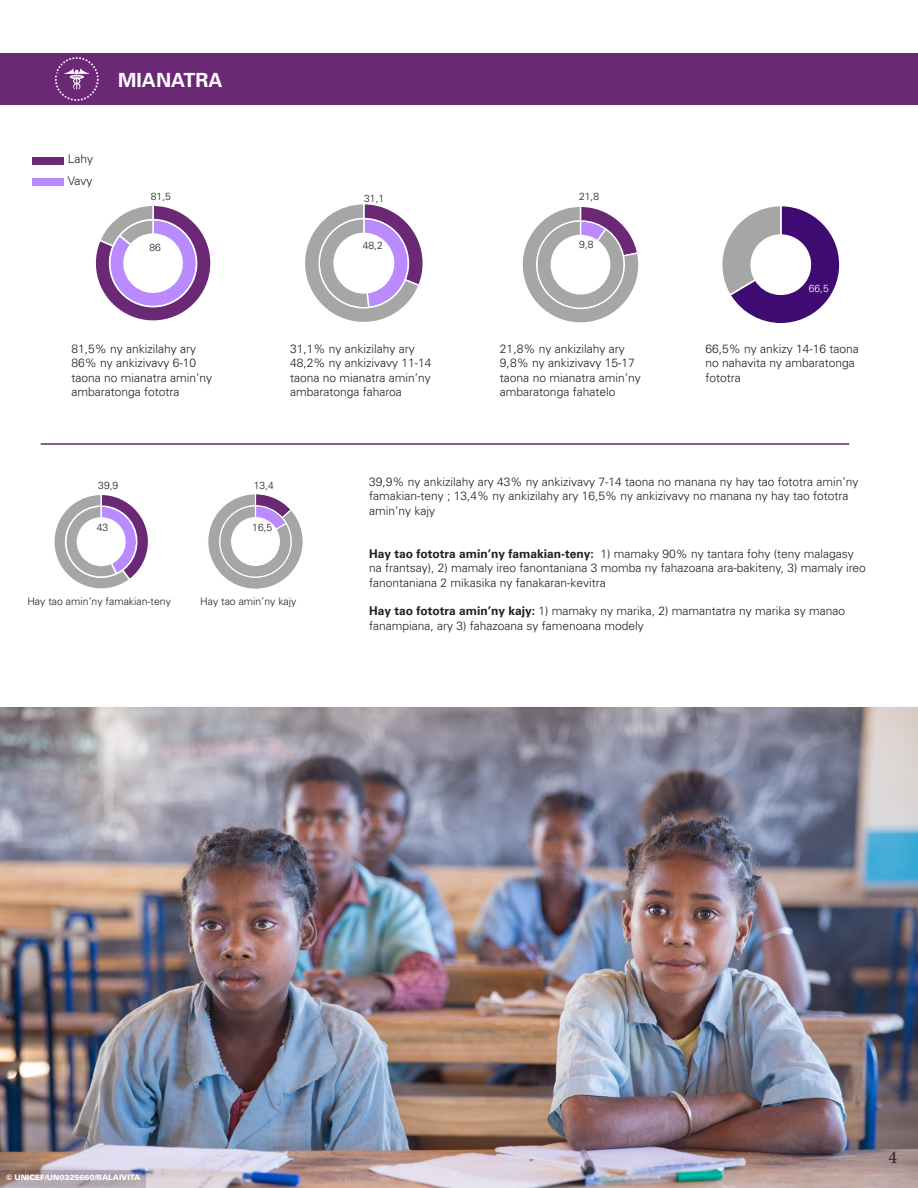
<style>
.page{position:relative;width:918px;height:1188px;background:#fff}
.page>*{position:absolute;margin:0;border:0;box-sizing:border-box;transform-origin:0 0}
.t1{font:19.5px "Univers LT 65 Bd";color:#fff}
.t2{font:18px "Minion Pro";color:#231f20}
.t3{font:12px/14.4px "Univers LT 45 Lt";color:#231f20}
.t4{font:10.5px "Univers LT 45 Lt";color:#231f20}
.t5{font:10.35px "Univers LT 45 Lt";color:#231f20}
.t6{font:10.35px "Univers LT 45 Lt";color:#fff}
.t7{font:7.5px "Univers LT 75 Blk";color:#fff}
.s1{font-family:"Univers LT 65 Bd"}
</style>
<div class="page">
<img style="left:0;top:708px;width:918px;height:480px">
<div style="left:0;top:53px;width:918px;height:52px;background:#6a2875"></div>
<svg style="left:55px;top:57px;width:44px;height:44px"></svg>
<svg style="left:0;top:1170px;width:146px;height:18px;fill:#b0a7b1"></svg>
<svg style="left:95px;top:206px;width:116px;height:115px"></svg>
<svg style="left:305px;top:204px;width:118px;height:118px"></svg>
<svg style="left:522px;top:207px;width:117px;height:116px"></svg>
<svg style="left:722px;top:206px;width:118px;height:117px"></svg>
<hr style="left:41px;top:443px;width:808px;height:2px;background:#6a2875">
<svg style="left:54px;top:495px;width:94px;height:94px"></svg>
<svg style="left:208px;top:494px;width:95px;height:95px"></svg>
<div style="left:32px;top:157px;width:31px;height:8px;background:#6b2975"></div>
<div style="left:32px;top:178px;width:31px;height:8px;background:#ba8aff"></div>
<p class="t1" style="left:118px;top:69px;width:106px">MIANATRA</p>
<p class="t3" style="left:68px;top:152px;width:27px">Lahy</p>
<p class="t3" style="left:68px;top:174px;width:26px">Vavy</p>
<p class="t5" style="left:151px;top:190px;width:22px">81,5</p>
<p class="t5" style="left:149px;top:241px;width:13px">86</p>
<p class="t5" style="left:364px;top:192px;width:22px">31,1</p>
<p class="t5" style="left:579px;top:190px;width:22px">21,8</p>
<p class="t5" style="left:363px;top:239px;width:22px">48,2</p>
<p class="t5" style="left:579px;top:238px;width:16px">9,8</p>
<p class="t6" style="left:809px;top:282px;width:22px">66,5</p>
<p class="t3" style="left:72px;top:341px;width:142px">81,5% ny ankizilahy ary<br>86% ny ankizivavy 6-10 taona no mianatra amin’ny ambaratonga fototra</p>
<p class="t3" style="left:290px;top:341px;width:143px">31,1% ny ankizilahy ary<br>48,2% ny ankizivavy 11-14 taona no mianatra amin’ny ambaratonga faharoa</p>
<p class="t3" style="left:500px;top:341px;width:142px">21,8% ny ankizilahy ary<br>9,8% ny ankizivavy 15-17 taona no mianatra amin’ny ambaratonga fahatelo</p>
<p class="t3" style="left:705px;top:341px;width:155px">66,5% ny ankizy 14-16 taona no nahavita ny ambaratonga fototra</p>
<p class="t5" style="left:98px;top:479px;width:22px">39,9</p>
<p class="t5" style="left:254px;top:479px;width:22px">13,4</p>
<p class="t5" style="left:97px;top:521px;width:13px">43</p>
<p class="t5" style="left:252px;top:521px;width:22px">16,5</p>
<p class="t4" style="left:27px;top:595px;width:145px">Hay tao amin’ny famakian-teny</p>
<p class="t4" style="left:200px;top:595px;width:98px">Hay tao amin’ny kajy</p>
<p class="t3" style="left:369px;top:475px;width:491px">39,9% ny ankizilahy ary 43% ny ankizivavy 7-14 taona no manana ny hay tao fototra amin’ny famakian-teny ; 13,4% ny ankizilahy ary 16,5% ny ankizivavy no manana ny hay tao fototra amin’ny kajy</p>
<p class="t3" style="left:369px;top:546px;width:498px"><span class="s1">Hay tao fototra amin’ny famakian-teny:</span> 1) mamaky 90% ny tantara fohy (teny malagasy na frantsay), 2) mamaly ireo fanontaniana 3 momba ny fahazoana ara-bakiteny, 3) mamaly ireo fanontaniana 2 mikasika ny fanakaran-kevitra</p>
<p class="t3" style="left:369px;top:604px;width:478px"><span class="s1">Hay tao fototra amin’ny kajy:</span> 1) mamaky ny marika, 2) mamantatra ny marika sy manao</p>
<p class="t3" style="left:369px;top:618px;width:276px">fanampiana, ary 3) fahazoana sy famenoana modely</p>
<p class="t7" style="left:6px;top:1172px;width:136px">© UNICEF/UN0325660/RALAIVITA</p>
<p class="t2" style="left:888px;top:1145px;width:10px">4</p>
</div>
